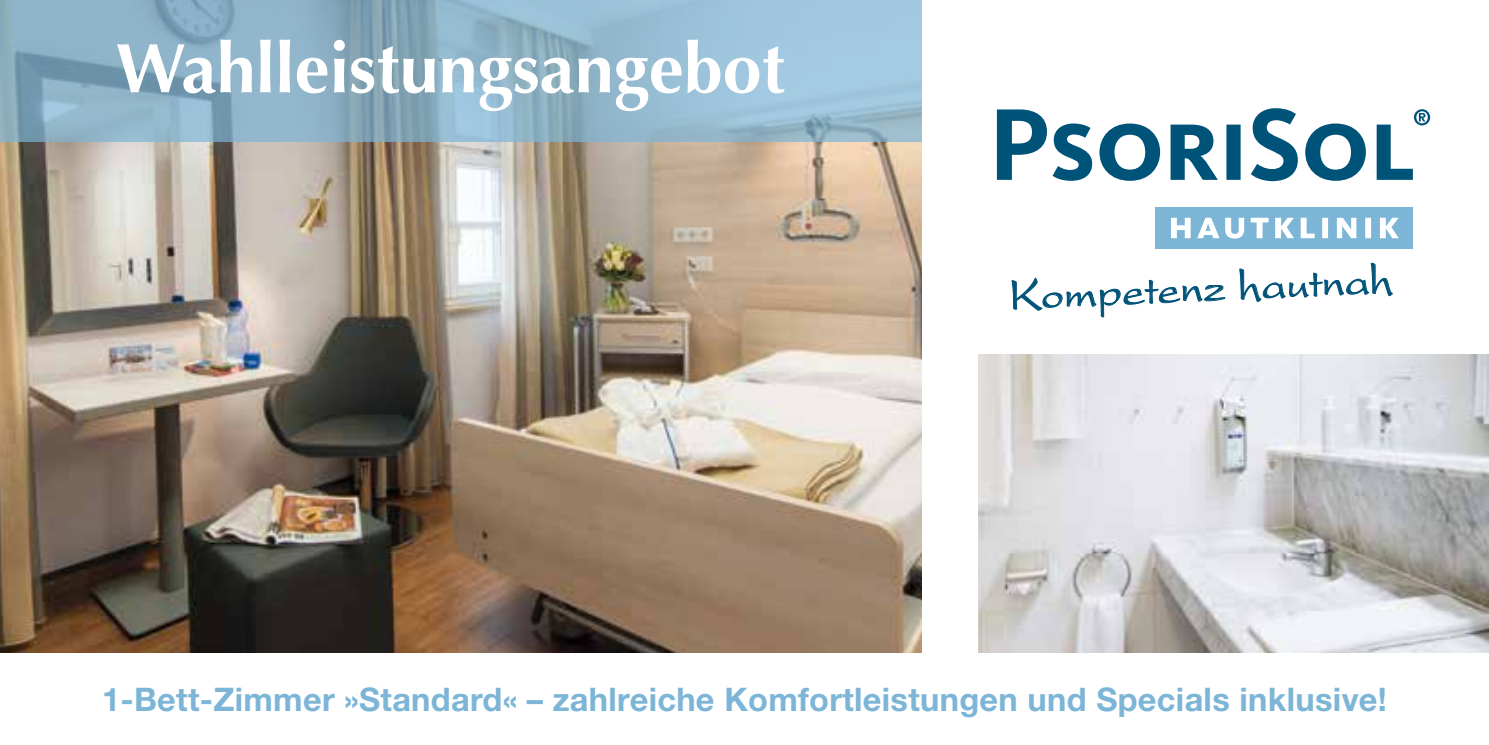
<style>
.page{position:relative;width:1489px;height:745px;background:#fff}
.page>*{position:absolute;margin:0;border:0;box-sizing:border-box;transform-origin:0 0}
.t1{font:700 70px "Optima LT Std";color:#fff}
.t2{font:45.5px "Present";color:#005378}
.t3{font:700 32.5px "Helvetica Neue";letter-spacing:.01em;color:#7db5d7}
</style>
<div class="page">
<div style="left:1154px;top:207px;width:258px;height:41px;background:#7db5d7"></div>
<svg style="left:1171px;top:217px;width:227px;height:21px"></svg>
<svg style="left:996px;top:108px;width:433px;height:73px"></svg>
<svg style="left:1011px;top:277px;width:214px;height:41px"></svg>
<svg style="left:1239px;top:263px;width:153px;height:38px"></svg>
<img style="left:978px;top:354px;width:510px;height:298px">
<img style="left:0;top:142px;width:921px;height:510px">
<svg style="left:0;top:0;width:921px;height:142px;background:#90b5c9"></svg>
<h1 class="t1" style="left:115px;top:28px;width:671px">Wahlleistungsangebot</h1>
<h2 class="t2" style="left:1006px;top:271px;width:386px;rotate:-3deg">Kompetenz hautnah</h2>
<p class="t3" style="left:102px;top:678px;width:1286px">1-Bett-Zimmer »Standard« – zahlreiche Komfortleistungen und Specials inklusive!</p>
</div>
